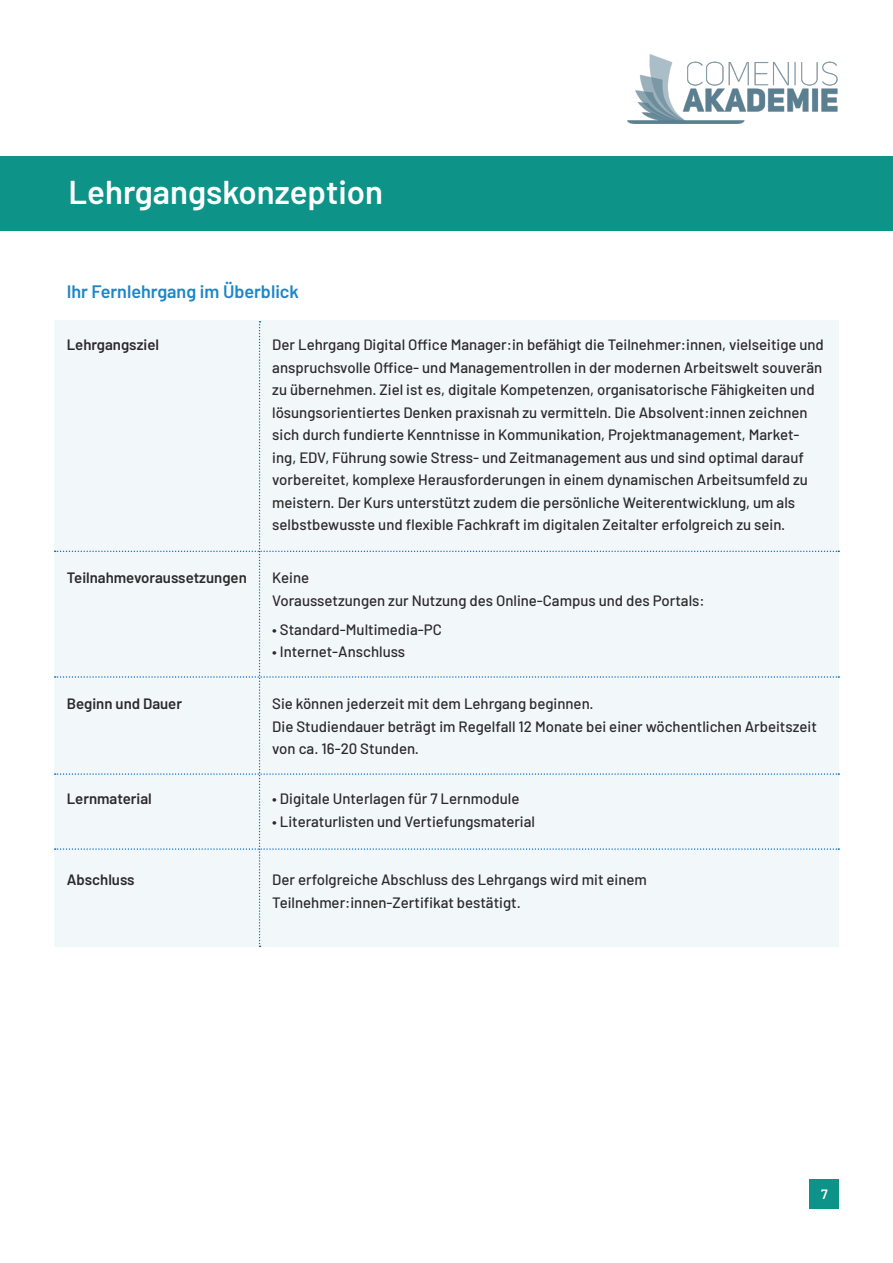
<style>
.page{position:relative;width:893px;height:1263px;background:#fff}
.page>*{position:absolute;margin:0;border:0;box-sizing:border-box;transform-origin:0 0}
.t1{font:600 33px "Barlow";color:#fff}
.t2{font:600 18px "Barlow";color:#1b86c8}
.t3{font:500 15px/22.5px "Barlow";color:#2b292a}
.t4{font:600 15px "Barlow";color:#2b292a}
.t5{font:600 13.5px "Barlow";color:#fff}
</style>
<div class="page">
<div style="left:0;top:157px;width:893px;height:74px;background:#0d9387"></div>
<img style="left:627px;top:55px;width:211px;height:69px">
<div style="left:810px;top:1179px;width:29px;height:30px;background:#0d9387"></div>
<div style="left:55px;top:321px;width:784px;height:626px;background:#f2f7fa"></div>
<h1 class="t1" style="left:68px;top:180px;width:316px">Lehrgangskonzeption</h1>
<p class="t2" style="left:67px;top:285px;width:234px">Ihr Fernlehrgang im Überblick</p>
<p class="t4" style="left:67px;top:339px;width:94px">Lehrgangsziel</p>
<p class="t3" style="left:272px;top:332px;width:553px">Der Lehrgang Digital OfÏce Manager:in befähigt die Teilnehmer:innen, vielseitige und anspruchsvolle OfÏce- und Managementrollen in der modernen Arbeitswelt souverän zu übernehmen. Ziel ist es, digitale Kompetenzen, organisatorische Fähigkeiten und lösungsorientiertes Denken praxisnah zu vermitteln. Die Absolvent:innen zeichnen sich durch fundierte Kenntnisse in Kommunikation, Projektmanagement, Market&shy;ing, EDV, Führung sowie Stress- und Zeitmanagement aus und sind optimal darauf vorbereitet, komplexe Herausforderungen in einem dynamischen Arbeitsumfeld zu meistern. Der Kurs unterstützt zudem die persönliche Weiterentwicklung, um als selbstbewusste und flexible Fachkraft im digitalen Zeitalter erfolgreich zu sein.</p>
<p class="t4" style="left:67px;top:572px;width:182px">Teilnahmevoraussetzungen</p>
<p class="t3" style="left:272px;top:565px;width:434px">Keine<br>Voraussetzungen zur Nutzung des Online-Campus und des Portals:</p>
<p class="t3" style="left:272px;top:617px;width:171px">• Standard-Multimedia-PC</p>
<p class="t3" style="left:272px;top:639px;width:134px">• Internet-Anschluss</p>
<p class="t4" style="left:67px;top:693px;width:117px">Beginn und Dauer</p>
<p class="t3" style="left:272px;top:691px;width:546px">Sie können jederzeit mit dem Lehrgang beginnen.<br>Die Studiendauer beträgt im Regelfall 12 Monate bei einer wöchentlichen Arbeitszeit von ca. 16-20 Stunden.</p>
<p class="t4" style="left:67px;top:793px;width:87px">Lernmaterial</p>
<p class="t3" style="left:272px;top:786px;width:249px">• Digitale Unterlagen für 7 Lernmodule</p>
<p class="t3" style="left:272px;top:809px;width:264px">• Literaturlisten und Vertiefungsmaterial</p>
<p class="t4" style="left:67px;top:875px;width:69px">Abschluss</p>
<p class="t3" style="left:272px;top:868px;width:376px">Der erfolgreiche Abschluss des Lehrgangs wird mit einem<br>Teilnehmer:innen-Zertifikat bestätigt.</p>
<p class="t5" style="left:821px;top:1189px;width:8px">7</p>
</div>
